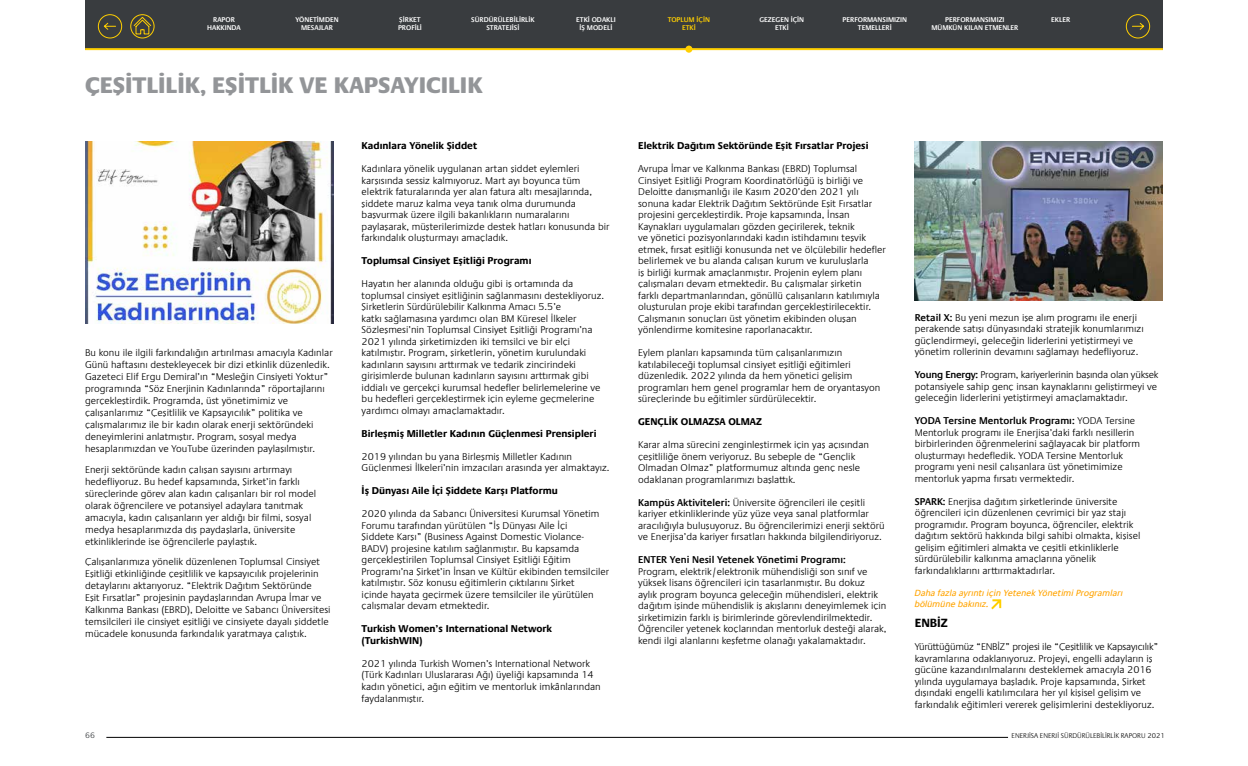
<style>
.page{position:relative;width:1248px;height:766px;background:#fff}
.page>*{position:absolute;margin:0;border:0;box-sizing:border-box;transform-origin:0 0}
.t1{font:800 23px "Praxis Com";color:#939598}
.t2{font:700 12px "Praxis Com";color:#000}
.t3{font:300 10px/11.5px "Praxis Com";color:#000}
.t4{font:700 10px/11.5px "Praxis Com";color:#000}
.t5{font:600 10px "Praxis Com";color:#000}
.t6{font:italic 9px/10.8px "Praxis Com";color:#ffa400}
.t7{font:300 8px "Praxis Com";color:#393c3f}
.t8{font:600 7px/8.4px "Praxis Com";color:#fff;text-align:center}
.t9{font:300 7px "Praxis Com";color:#000}
.t10{font:600 7px/8.4px "Praxis Com";color:#ffcf01;text-align:center}
.s1{font-weight:600}
</style>
<div class="page">
<img style="left:85px;top:142px;width:248px;height:181px">
<img style="left:914px;top:142px;width:248px;height:158px">
<svg style="left:991px;top:599px;width:11px;height:11px"></svg>
<div style="left:85px;top:0;width:1077px;height:50px;background:#393c3f"></div>
<hr style="left:624px;top:48px;width:538px;height:2px;background:#ffcf01">
<hr style="left:85px;top:48px;width:539px;height:2px;background:#ffcf01">
<div style="left:685px;top:46px;width:7px;height:7px;background:#ffcf01;border-radius:50%"></div>
<svg style="left:97px;top:14px;width:26px;height:25px"></svg>
<svg style="left:1125px;top:14px;width:25px;height:25px"></svg>
<div style="left:130px;top:14px;width:24px;height:24px;border:1px solid #ffcf01;border-radius:50%"></div>
<svg style="left:133px;top:16px;width:19px;height:19px"></svg>
<hr style="left:106px;top:737px;width:901px;height:1px;background:#000">
<p class="t8" style="left:207px;top:15px;width:35px">RAPOR<br>HAKKINDA</p>
<p class="t8" style="left:471px;top:15px;width:65px">SÜRDÜRÜLEBİLİRLİK<br>STRATEJİSİ</p>
<p class="t8" style="left:295px;top:15px;width:45px">YÖNETİMDEN<br>MESAJLAR</p>
<p class="t8" style="left:576px;top:15px;width:41px">ETKİ ODAKLI<br>İŞ MODELİ</p>
<p class="t8" style="left:1051px;top:15px;width:20px">EKLER</p>
<p class="t8" style="left:398px;top:15px;width:25px;text-align:left">ŞİRKET<br>PROFİLİ</p>
<p class="t10" style="left:667px;top:15px;width:44px">TOPLUM İÇİN<br>ETKİ</p>
<p class="t8" style="left:759px;top:15px;width:46px">GEZEGEN İÇİN<br>ETKİ</p>
<p class="t8" style="left:842px;top:15px;width:66px">PERFORMANSIMIZIN<br>TEMELLERİ</p>
<p class="t8" style="left:931px;top:15px;width:88px">PERFORMANSIMIZI<br>MÜMKÜN KILAN ETMENLER</p>
<h1 class="t1" style="left:85px;top:71px;width:399px">ÇEŞITLILIK, EŞITLIK VE KAPSAYICILIK</h1>
<p class="t3" style="left:85px;top:347px;width:249px;line-height:12px">Bu konu ile ilgili farkındalığın artırılması amacıyla Kadınlar Günü haftasını destekleyecek bir dizi etkinlik düzenledik.<br>Gazeteci Elif Ergu Demiral’ın “Mesleğin Cinsiyeti Yoktur” programında “Söz Enerjinin Kadınlarında” röportajlarını gerçekleştirdik. Programda, üst yönetimimiz ve çalışanlarımız “Çeşitlilik ve Kapsayıcılık” politika ve çalışmalarımız ile bir kadın olarak enerji sektöründeki deneyimlerini anlatmıştır. Program, sosyal medya hesaplarımızdan ve YouTube üzerinden paylaşılmıştır.</p>
<p class="t3" style="left:85px;top:463px;width:233px;line-height:12px">Enerji sektöründe kadın çalışan sayısını artırmayı hedefliyoruz. Bu hedef kapsamında, Şirket’in farklı süreçlerinde görev alan kadın çalışanları bir rol model olarak öğrencilere ve potansiyel adaylara tanıtmak amacıyla, kadın çalışanların yer aldığı bir filmi, sosyal medya hesaplarımızda dış paydaşlarla, üniversite etkinliklerinde ise öğrencilerle paylaştık.</p>
<p class="t3" style="left:85px;top:556px;width:247px;line-height:12px">Çalışanlarımıza yönelik düzenlenen Toplumsal Cinsiyet Eşitliği etkinliğinde çeşitlilik ve kapsayıcılık projelerinin detaylarını aktarıyoruz. “Elektrik Dağıtım Sektöründe<br>Eşit Fırsatlar” projesinin paydaşlarından Avrupa İmar ve Kalkınma Bankası (EBRD), Deloitte ve Sabancı Üniversitesi temsilcileri ile cinsiyet eşitliği ve cinsiyete dayalı şiddetle mücadele konusunda farkındalık yaratmaya çalıştık.</p>
<p class="t7" style="left:85px;top:730px;width:11px">66</p>
<p class="t4" style="left:361px;top:140px;width:117px">Kadınlara Yönelik Şiddet</p>
<p class="t3" style="left:361px;top:163px;width:249px">Kadınlara yönelik uygulanan artan şiddet eylemleri karşısında sessiz kalmıyoruz. Mart ayı boyunca tüm elektrik faturalarında yer alan fatura altı mesajlarında, şiddete maruz kalma veya tanık olma durumunda başvurmak üzere ilgili bakanlıkların numaralarını paylaşarak, müşterilerimizde destek hatları konusunda bir farkındalık oluşturmayı amaçladık.</p>
<p class="t4" style="left:361px;top:255px;width:171px">Toplumsal Cinsiyet Eşitliği Programı</p>
<p class="t3" style="left:361px;top:278px;width:244px">Hayatın her alanında olduğu gibi iş ortamında da toplumsal cinsiyet eşitliğinin sağlanmasını destekliyoruz.<br>Şirketlerin Sürdürülebilir Kalkınma Amacı 5.5’e<br>katkı sağlamasına yardımcı olan BM Küresel İlkeler Sözleşmesi’nin Toplumsal Cinsiyet Eşitliği Programı’na 2021 yılında şirketimizden iki temsilci ve bir elçi katılmıştır. Program, şirketlerin, yönetim kurulundaki kadınların sayısını arttırmak ve tedarik zincirindeki girişimlerde bulunan kadınların sayısını arttırmak gibi iddialı ve gerçekçi kurumsal hedefler belirlemelerine ve bu hedefleri gerçekleştirmek için eyleme geçmelerine yardımcı olmayı amaçlamaktadır.</p>
<p class="t4" style="left:361px;top:427px;width:236px">Birleşmiş Milletler Kadının Güçlenmesi Prensipleri</p>
<p class="t3" style="left:361px;top:450px;width:249px">2019 yılından bu yana Birleşmiş Milletler Kadının<br>Güçlenmesi İlkeleri’nin imzacıları arasında yer almaktayız.</p>
<p class="t4" style="left:361px;top:485px;width:198px">İş Dünyası Aile İçi Şiddete Karşı Platformu</p>
<p class="t3" style="left:361px;top:508px;width:249px">2020 yılında da Sabancı Üniversitesi Kurumsal Yönetim Forumu tarafından yürütülen “İş Dünyası Aile İçi<br>Şiddete Karşı” (Business Against Domestic Violance-BADV) projesine katılım sağlanmıştır. Bu kapsamda gerçekleştirilen Toplumsal Cinsiyet Eşitliği Eğitim Programı’na Şirket’in İnsan ve Kültür ekibinden temsilciler katılmıştır. Söz konusu eğitimlerin çıktılarını Şirket<br>içinde hayata geçirmek üzere temsilciler ile yürütülen çalışmalar devam etmektedir.</p>
<p class="t4" style="left:361px;top:623px;width:192px">Turkish Women’s International Network (TurkishWIN)</p>
<p class="t3" style="left:361px;top:657px;width:240px">2021 yılında Turkish Women’s International Network (Türk Kadınları Uluslararası Ağı) üyeliği kapsamında 14 kadın yönetici, ağın eğitim ve mentorluk imkânlarından faydalanmıştır.</p>
<p class="t4" style="left:638px;top:140px;width:232px">Elektrik Dağıtım Sektöründe Eşit Fırsatlar Projesi</p>
<p class="t3" style="left:638px;top:163px;width:249px">Avrupa İmar ve Kalkınma Bankası (EBRD) Toplumsal Cinsiyet Eşitliği Program Koordinatörlüğü iş birliği ve Deloitte danışmanlığı ile Kasım 2020’den 2021 yılı sonuna kadar Elektrik Dağıtım Sektöründe Eşit Fırsatlar projesini gerçekleştirdik. Proje kapsamında, İnsan Kaynakları uygulamaları gözden geçirilerek, teknik<br>ve yönetici pozisyonlarındaki kadın istihdamını teşvik etmek, fırsat eşitliği konusunda net ve ölçülebilir hedefler belirlemek ve bu alanda çalışan kurum ve kuruluşlarla<br>iş birliği kurmak amaçlanmıştır. Projenin eylem planı çalışmaları devam etmektedir. Bu çalışmalar şirketin<br>farklı departmanlarından, gönüllü çalışanların katılımıyla oluşturulan proje ekibi tarafından gerçekleştirilecektir.<br>Çalışmanın sonuçları üst yönetim ekibinden oluşan yönlendirme komitesine raporlanacaktır.</p>
<p class="t3" style="left:638px;top:347px;width:244px">Eylem planları kapsamında tüm çalışanlarımızın katılabileceği toplumsal cinsiyet eşitliği eğitimleri düzenledik. 2022 yılında da hem yönetici gelişim programları hem genel programlar hem de oryantasyon süreçlerinde bu eğitimler sürdürülecektir.</p>
<p class="t4" style="left:638px;top:416px;width:125px">GENÇLİK OLMAZSA OLMAZ</p>
<p class="t3" style="left:638px;top:439px;width:232px">Karar alma sürecini zenginleştirmek için yaş açısından çeşitliliğe önem veriyoruz. Bu sebeple de “Gençlik Olmadan Olmaz” platformumuz altında genç nesle odaklanan programlarımızı başlattık.</p>
<p class="t3" style="left:638px;top:496px;width:248px"><span class="s1">Kampüs Aktiviteleri:</span> Üniversite öğrencileri ile çeşitli kariyer etkinliklerinde yüz yüze veya sanal platformlar aracılığıyla buluşuyoruz. Bu öğrencilerimizi enerji sektörü ve Enerjisa’da kariyer fırsatları hakkında bilgilendiriyoruz.</p>
<p class="t5" style="left:638px;top:554px;width:209px">ENTER Yeni Nesil Yetenek Yönetimi Programı:</p>
<p class="t3" style="left:638px;top:565px;width:250px">Program, elektrik/elektronik mühendisliği son sınıf ve yüksek lisans öğrencileri için tasarlanmıştır. Bu dokuz aylık program boyunca geleceğin mühendisleri, elektrik dağıtım işinde mühendislik iş akışlarını deneyimlemek için şirketimizin farklı iş birimlerinde görevlendirilmektedir.<br>Öğrenciler yetenek koçlarından mentorluk desteği alarak, kendi ilgi alanlarını keşfetme olanağı yakalamaktadır.</p>
<p class="t3" style="left:914px;top:311px;width:230px"><span class="s1">Retail X:</span> Bu yeni mezun işe alım programı ile enerji perakende satışı dünyasındaki stratejik konumlarımızı güçlendirmeyi, geleceğin liderlerini yetiştirmeyi ve yönetim rollerinin devamını sağlamayı hedefliyoruz.</p>
<p class="t3" style="left:914px;top:369px;width:245px;text-align:justify"><span class="s1">Young Energy:</span> Program, kariyerlerinin başında olan yüksek potansiyele sahip genç insan kaynaklarını geliştirmeyi ve geleceğin liderlerini yetiştirmeyi amaçlamaktadır.</p>
<p class="t3" style="left:914px;top:415px;width:227px"><span class="s1">YODA Tersine Mentorluk Programı:</span> YODA Tersine Mentorluk programı ile Enerjisa’daki farklı nesillerin birbirlerinden öğrenmelerini sağlayacak bir platform oluşturmayı hedefledik. YODA Tersine Mentorluk programı yeni nesil çalışanlara üst yönetimimize mentorluk yapma fırsatı vermektedir.</p>
<p class="t3" style="left:914px;top:495px;width:227px"><span class="s1">SPARK:</span> Enerjisa dağıtım şirketlerinde üniversite öğrencileri için düzenlenen çevrimiçi bir yaz stajı programıdır. Program boyunca, öğrenciler, elektrik dağıtım sektörü hakkında bilgi sahibi olmakta, kişisel gelişim eğitimleri almakta ve çeşitli etkinliklerle sürdürülebilir kalkınma amaçlarına yönelik farkındalıklarını arttırmaktadırlar.</p>
<p class="t6" style="left:914px;top:587px;width:210px">Daha fazla ayrıntı için Yetenek Yönetimi Programları bölümüne bakınız.</p>
<p class="t2" style="left:914px;top:615px;width:35px">ENBİZ</p>
<p class="t3" style="left:914px;top:641px;width:245px">Yürüttüğümüz “ENBİZ” projesi ile “Çeşitlilik ve Kapsayıcılık” kavramlarına odaklanıyoruz. Projeyi, engelli adayların iş gücüne kazandırılmalarını desteklemek amacıyla 2016 yılında uygulamaya başladık. Proje kapsamında, Şirket dışındaki engelli katılımcılara her yıl kişisel gelişim ve farkındalık eğitimleri vererek gelişimlerini destekliyoruz.</p>
<p class="t9" style="left:1011px;top:731px;width:154px">ENERJİSA ENERJİ SÜRDÜRÜLEBİLİRLİK RAPORU 2021</p>
</div>
